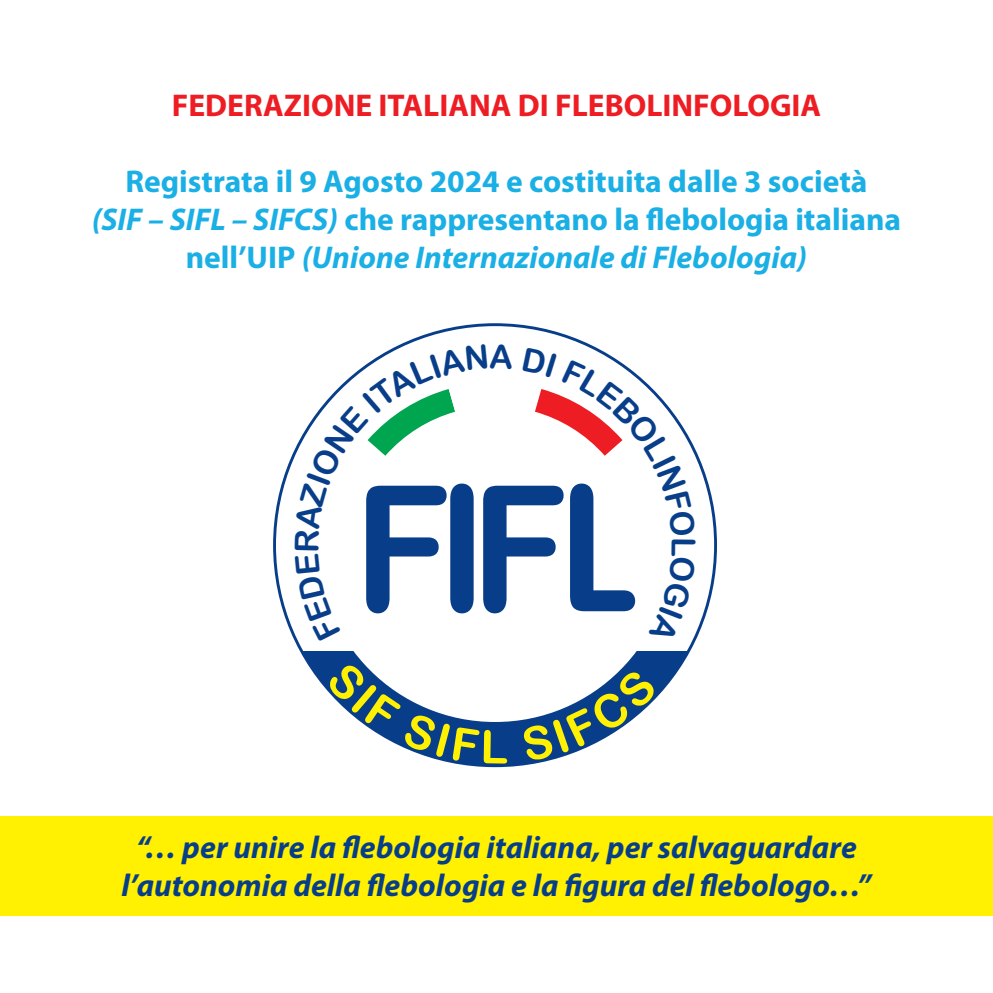
<style>
.page{position:relative;width:993px;height:993px;background:#fff}
.page>*{position:absolute;margin:0;border:0;box-sizing:border-box;transform-origin:0 0}
.t1{font:175.17px "Arial Rounded MT Bold";color:#083e89;scale:.92 1}
.t2{font:700 31.5px/37.8px "Myriad Pro";color:#1aafe5;text-align:center}
.t3{font:italic 700 31.5px/37.8px "Myriad Pro";color:#083e89;text-align:center}
.t4{font:700 31.5px "Myriad Pro";color:#ee1d23}
.s1{font-style:italic}
</style>
<div class="page">
<div style="left:0;top:816px;width:992px;height:99px;background:#fff101"></div>
<svg style="left:300px;top:651px;width:390px;height:114px"></svg>
<svg style="left:330px;top:665px;width:177px;height:98px"></svg>
<svg style="left:523px;top:672px;width:130px;height:87px"></svg>
<div style="left:318px;top:368px;width:353px;height:353px;background:#fff;border-radius:50%"></div>
<svg style="left:294px;top:344px;width:401px;height:299px"></svg>
<p class="t4" style="left:172px;top:88px;width:650px">FEDERAZIONE ITALIANA DI FLEBOLINFOLOGIA</p>
<p class="t2" style="left:92px;top:163px;width:810px">Registrata il 9 Agosto 2024 e costituita dalle 3 società<br><span class="s1">(SIF – SIFL – SIFCS)</span> che rappresentano la flebologia italiana nell’UIP <span class="s1">(Unione Internazionale di Flebologia)</span></p>
<h1 class="t1" style="left:354px;top:445px;width:234px">FIF</h1>
<p class="t3" style="left:121px;top:828px;width:751px">“… per unire la flebologia italiana, per salvaguardare l’autonomia della flebologia e la figura del flebologo…”</p>
</div>
